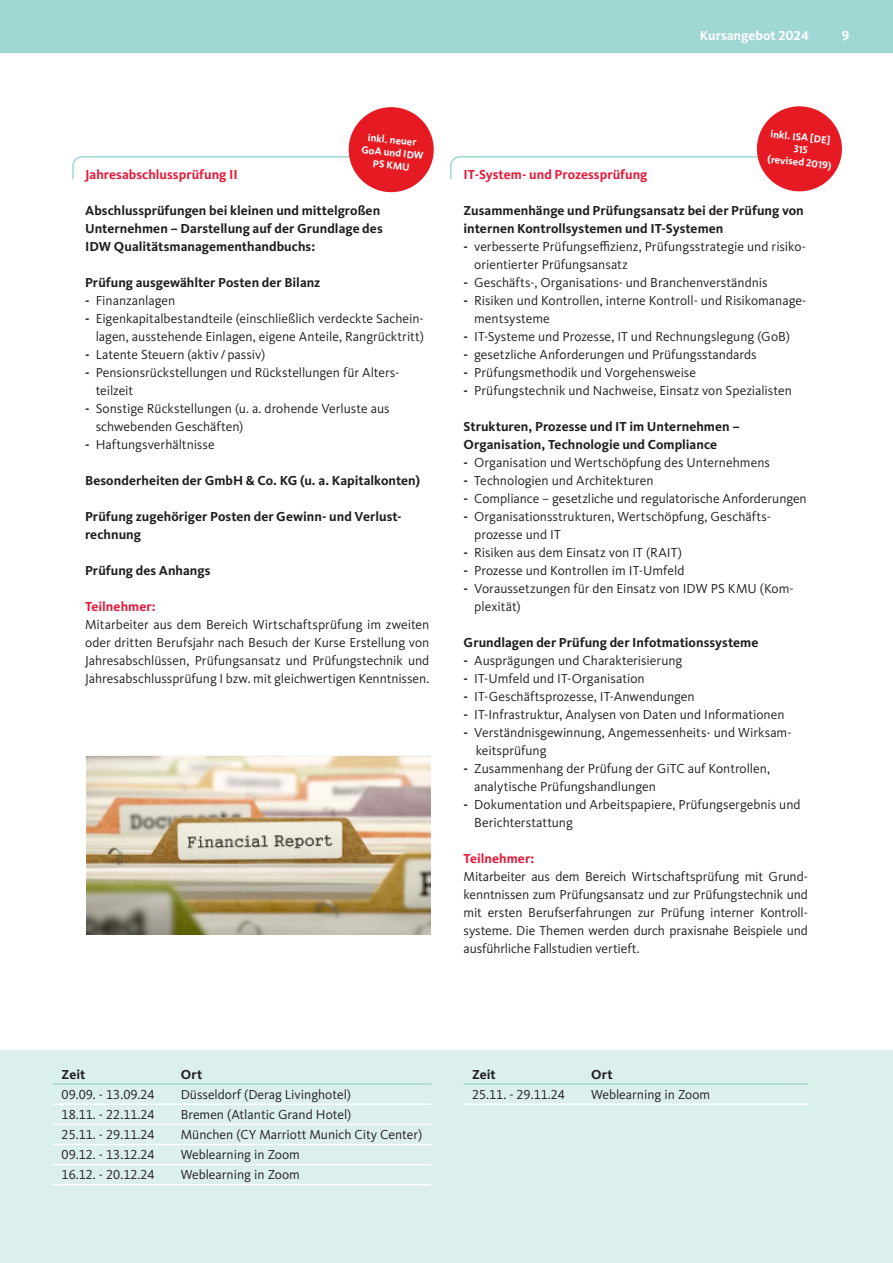
<style>
.page{position:relative;width:893px;height:1263px;background:#fff}
.page>*{position:absolute;margin:0;border:0;box-sizing:border-box;transform-origin:0 0}
.Copy_Kieviet_9_12_pt{font:13.5px/18px "Kievit IDW";color:#231f20}
.Copy_Kieviet_9_12_pt_Blocksatz{font:13.5px/18px "Kievit IDW";letter-spacing:-.005em;color:#231f20;text-align:justify}
.Subhead_Kieviet_9_12_bold{font:700 13.5px/18px "Kievit IDW";letter-spacing:.005em;color:#231f20}
.Copy_Kieviet_9_12_pt_Tabelle{font:13.5px "Kievit IDW Tab";color:#231f20}
.Subhead_Kieviet_9_12_bold-2{font:700 13.5px "Kievit IDW";color:#e41c3b}
.Copy_Kieviet_9_12_pt-2{font:700 13.5px "Kievit IDW";letter-spacing:.005em;color:#231f20}
.t1{font:700 13.5px "Kievit IDW";letter-spacing:.005em;color:#fff}
.Copy_Kieviet_9_12_pt_Tabelle-2{font:700 13.5px "Kievit IDW Tab";letter-spacing:.005em;color:#231f20}
.t2{font:700 10.5px/12.6px "Kievit IDW";color:#fff;text-align:center}
.s1{font-weight:700}
</style>
<div class="page">
<div style="left:0;top:0;width:893px;height:53px;background:#9fd8d2"></div>
<div style="left:0;top:1050px;width:893px;height:213px;background:#dbefed"></div>
<hr style="left:53px;top:1083px;width:379px;height:2px;background:#9fd8d2">
<hr style="left:53px;top:1103px;width:379px;height:2px;background:#fff">
<hr style="left:53px;top:1123px;width:379px;height:2px;background:#fff">
<hr style="left:53px;top:1144px;width:379px;height:1px;background:#fff">
<hr style="left:53px;top:1164px;width:379px;height:1px;background:#fff">
<hr style="left:53px;top:1184px;width:379px;height:1px;background:#fff">
<hr style="left:463px;top:1083px;width:345px;height:2px;background:#9fd8d2">
<hr style="left:463px;top:1103px;width:345px;height:2px;background:#fff">
<svg style="left:72px;top:156px;width:359px;height:25px"></svg>
<svg style="left:450px;top:155px;width:322px;height:26px"></svg>
<div style="left:757px;top:106px;width:85px;height:85px;background:#e51a23;border-radius:50%"></div>
<img style="left:86px;top:755px;width:345px;height:179px">
<div style="left:349px;top:107px;width:85px;height:85px;background:#e51a23;border-radius:50%"></div>
<p class="t2" style="left:364px;top:130px;width:64px;rotate:6deg">inkl. neuer<br>GoA und IDW<br>PS KMU</p>
<p class="Subhead_Kieviet_9_12_bold-2" style="left:85px;top:167px;width:154px">Jahresabschlussprüfung II</p>
<p class="Subhead_Kieviet_9_12_bold" style="left:85px;top:202px;width:299px">Abschlussprüfungen bei kleinen und mittelgroßen<br>Unternehmen – Darstellung auf der Grundlage des<br>IDW Qualitätsmanagementhandbuchs:</p>
<p class="Subhead_Kieviet_9_12_bold" style="left:85px;top:274px;width:237px">Prüfung ausgewählter Posten der Bilanz</p>
<p class="Copy_Kieviet_9_12_pt" style="left:85px;top:292px;width:92px"><span class="s1">-</span> Finanzanlagen</p>
<p class="Copy_Kieviet_9_12_pt" style="left:85px;top:310px;width:340px;text-align:right"><span class="s1">-</span> Eigenkapitalbestandteile (einschließlich verdeckte Sachein&shy;lagen, ausstehende Einlagen, eigene Anteile, Rangrücktritt)</p>
<p class="Copy_Kieviet_9_12_pt" style="left:85px;top:346px;width:182px"><span class="s1">-</span> Latente Steuern (aktiv /passiv)</p>
<p class="Copy_Kieviet_9_12_pt" style="left:96px;top:364px;width:304px;text-indent:-11px"><span class="s1">-</span> Pensionsrückstellungen und Rückstellungen für Alters&shy;teilzeit</p>
<p class="Copy_Kieviet_9_12_pt" style="left:96px;top:400px;width:295px;text-indent:-11px"><span class="s1">-</span> Sonstige Rückstellungen (u. a. drohende Verluste aus schwebenden Geschäften)</p>
<p class="Copy_Kieviet_9_12_pt" style="left:85px;top:436px;width:131px"><span class="s1">-</span> Haftungsverhältnisse</p>
<p class="Copy_Kieviet_9_12_pt-2" style="left:85px;top:473px;width:337px">Besonderheiten der GmbH &amp; Co. KG (u. a. Kapitalkonten)</p>
<p class="Subhead_Kieviet_9_12_bold" style="left:85px;top:508px;width:317px">Prüfung zugehöriger Posten der Gewinn- und Verlust&shy;rechnung</p>
<p class="Subhead_Kieviet_9_12_bold" style="left:85px;top:562px;width:127px">Prüfung des Anhangs</p>
<p class="Subhead_Kieviet_9_12_bold-2" style="left:85px;top:599px;width:72px">Teilnehmer:</p>
<p class="Copy_Kieviet_9_12_pt_Blocksatz" style="left:85px;top:616px;width:346px">Mitarbeiter aus dem Bereich Wirtschaftsprüfung im zweiten oder dritten Berufsjahr nach Besuch der Kurse Erstellung von Jahresabschlüssen, Prüfungsansatz und Prüfungstechnik und Jahresabschlussprüfung I bzw. mit gleichwertigen Kenntnissen.</p>
<p class="t1" style="left:700px;top:27px;width:111px">Kursangebot 2024</p>
<p class="t1" style="left:842px;top:27px;width:9px">9</p>
<p class="t2" style="left:771px;top:127px;width:66px;rotate:6deg">inkl. ISA [DE]<br>315<br>(revised 2019)</p>
<p class="Subhead_Kieviet_9_12_bold-2" style="left:464px;top:167px;width:185px">IT-System- und Prozessprüfung</p>
<p class="Subhead_Kieviet_9_12_bold" style="left:464px;top:202px;width:342px">Zusammenhänge und Prüfungsansatz bei der Prüfung von internen Kontrollsystemen und IT-Systemen</p>
<p class="Copy_Kieviet_9_12_pt" style="left:474px;top:238px;width:333px;text-indent:-11px"><span class="s1">-</span> verbesserte Prüfungseffizienz, Prüfungsstrategie und risiko&shy;orientierter Prüfungsansatz</p>
<p class="Copy_Kieviet_9_12_pt" style="left:464px;top:274px;width:306px"><span class="s1">-</span> Geschäfts-, Organisations- und Branchenverständnis</p>
<p class="Copy_Kieviet_9_12_pt" style="left:474px;top:292px;width:334px;text-indent:-11px"><span class="s1">-</span> Risiken und Kontrollen, interne Kontroll- und Risikomanage&shy;mentsysteme</p>
<p class="Copy_Kieviet_9_12_pt" style="left:464px;top:328px;width:328px"><span class="s1">-</span> IT-Systeme und Prozesse, IT und Rechnungslegung (GoB)</p>
<p class="Copy_Kieviet_9_12_pt" style="left:464px;top:346px;width:295px"><span class="s1">-</span> gesetzliche Anforderungen und Prüfungsstandards</p>
<p class="Copy_Kieviet_9_12_pt" style="left:464px;top:364px;width:234px"><span class="s1">-</span> Prüfungsmethodik und Vorgehensweise</p>
<p class="Copy_Kieviet_9_12_pt" style="left:464px;top:382px;width:330px"><span class="s1">-</span> Prüfungstechnik und Nachweise, Einsatz von Spezialisten</p>
<p class="Subhead_Kieviet_9_12_bold" style="left:464px;top:418px;width:278px">Strukturen, Prozesse und IT im Unternehmen –<br>Organisation, Technologie und Compliance</p>
<p class="Copy_Kieviet_9_12_pt" style="left:464px;top:454px;width:308px"><span class="s1">-</span> Organisation und Wertschöpfung des Unternehmens</p>
<p class="Copy_Kieviet_9_12_pt" style="left:464px;top:472px;width:191px"><span class="s1">-</span> Technologien und Architekturen</p>
<p class="Copy_Kieviet_9_12_pt" style="left:464px;top:490px;width:345px"><span class="s1">-</span> Compliance – gesetzliche und regulatorische Anforderungen</p>
<p class="Copy_Kieviet_9_12_pt" style="left:474px;top:508px;width:297px;text-indent:-11px"><span class="s1">-</span> Organisationsstrukturen, Wertschöpfung, Geschäfts&shy;prozesse und IT</p>
<p class="Copy_Kieviet_9_12_pt" style="left:464px;top:544px;width:220px"><span class="s1">-</span> Risiken aus dem Einsatz von IT (RAIT)</p>
<p class="Copy_Kieviet_9_12_pt" style="left:464px;top:562px;width:222px"><span class="s1">-</span> Prozesse und Kontrollen im IT-Umfeld</p>
<p class="Copy_Kieviet_9_12_pt" style="left:474px;top:580px;width:321px;text-indent:-11px"><span class="s1">-</span> Voraussetzungen für den Einsatz von IDW PS KMU (Kom&shy;plexität)</p>
<p class="Subhead_Kieviet_9_12_bold" style="left:464px;top:634px;width:296px">Grundlagen der Prüfung der Infotmationssysteme</p>
<p class="Copy_Kieviet_9_12_pt" style="left:464px;top:652px;width:220px"><span class="s1">-</span> Ausprägungen und Charakterisierung</p>
<p class="Copy_Kieviet_9_12_pt" style="left:464px;top:670px;width:183px"><span class="s1">-</span> IT-Umfeld und IT-Organisation</p>
<p class="Copy_Kieviet_9_12_pt" style="left:464px;top:688px;width:233px"><span class="s1">-</span> IT-Geschäftsprozesse, IT-Anwendungen</p>
<p class="Copy_Kieviet_9_12_pt" style="left:464px;top:706px;width:322px"><span class="s1">-</span> IT-Infrastruktur, Analysen von Daten und Informationen</p>
<p class="Copy_Kieviet_9_12_pt" style="left:476px;top:724px;width:317px;text-indent:-12px"><span class="s1">-</span> Verständnisgewinnung, Angemessenheits- und Wirksam&shy;keitsprüfung</p>
<p class="Copy_Kieviet_9_12_pt" style="left:474px;top:760px;width:297px;text-indent:-11px"><span class="s1">-</span> Zusammenhang der Prüfung der GiTC auf Kontrollen, analytische Prüfungshandlungen</p>
<p class="Copy_Kieviet_9_12_pt" style="left:474px;top:796px;width:328px;text-indent:-11px"><span class="s1">-</span> Dokumentation und Arbeitspapiere, Prüfungsergebnis und<br>Berichterstattung</p>
<p class="Subhead_Kieviet_9_12_bold-2" style="left:464px;top:851px;width:72px">Teilnehmer:</p>
<p class="Copy_Kieviet_9_12_pt_Blocksatz" style="left:464px;top:868px;width:346px">Mitarbeiter aus dem Bereich Wirtschaftsprüfung mit Grund&shy;kenntnissen zum Prüfungsansatz und zur Prüfungstechnik und mit ersten Berufserfahrungen zur Prüfung interner Kontroll&shy;systeme. Die Themen werden durch praxisnahe Beispiele und ausführliche Fallstudien vertieft.</p>
<p class="Copy_Kieviet_9_12_pt_Tabelle-2" style="left:62px;top:1066px;width:25px">Zeit</p>
<p class="Copy_Kieviet_9_12_pt_Tabelle-2" style="left:181px;top:1066px;width:23px">Ort</p>
<p class="Copy_Kieviet_9_12_pt_Tabelle" style="left:62px;top:1086px;width:95px">09.09. - 13.09.24</p>
<p class="Copy_Kieviet_9_12_pt_Tabelle" style="left:181px;top:1086px;width:172px">Düsseldorf (Derag Livinghotel)</p>
<p class="Copy_Kieviet_9_12_pt_Tabelle" style="left:62px;top:1106px;width:95px">18.11. - 22.11.24</p>
<p class="Copy_Kieviet_9_12_pt_Tabelle" style="left:181px;top:1106px;width:172px">Bremen (Atlantic Grand Hotel)</p>
<p class="Copy_Kieviet_9_12_pt_Tabelle" style="left:62px;top:1126px;width:95px">25.11. - 29.11.24</p>
<p class="Copy_Kieviet_9_12_pt_Tabelle" style="left:181px;top:1126px;width:243px">München (CY Marriott Munich City Center)</p>
<p class="Copy_Kieviet_9_12_pt_Tabelle" style="left:62px;top:1146px;width:95px">09.12. - 13.12.24</p>
<p class="Copy_Kieviet_9_12_pt_Tabelle" style="left:181px;top:1146px;width:121px">Weblearning in Zoom</p>
<p class="Copy_Kieviet_9_12_pt_Tabelle" style="left:62px;top:1167px;width:95px">16.12. - 20.12.24</p>
<p class="Copy_Kieviet_9_12_pt_Tabelle" style="left:181px;top:1167px;width:121px">Weblearning in Zoom</p>
<p class="Copy_Kieviet_9_12_pt_Tabelle-2" style="left:472px;top:1066px;width:25px">Zeit</p>
<p class="Copy_Kieviet_9_12_pt_Tabelle-2" style="left:591px;top:1066px;width:23px">Ort</p>
<p class="Copy_Kieviet_9_12_pt_Tabelle" style="left:472px;top:1086px;width:95px">25.11. - 29.11.24</p>
<p class="Copy_Kieviet_9_12_pt_Tabelle" style="left:591px;top:1086px;width:121px">Weblearning in Zoom</p>
</div>
